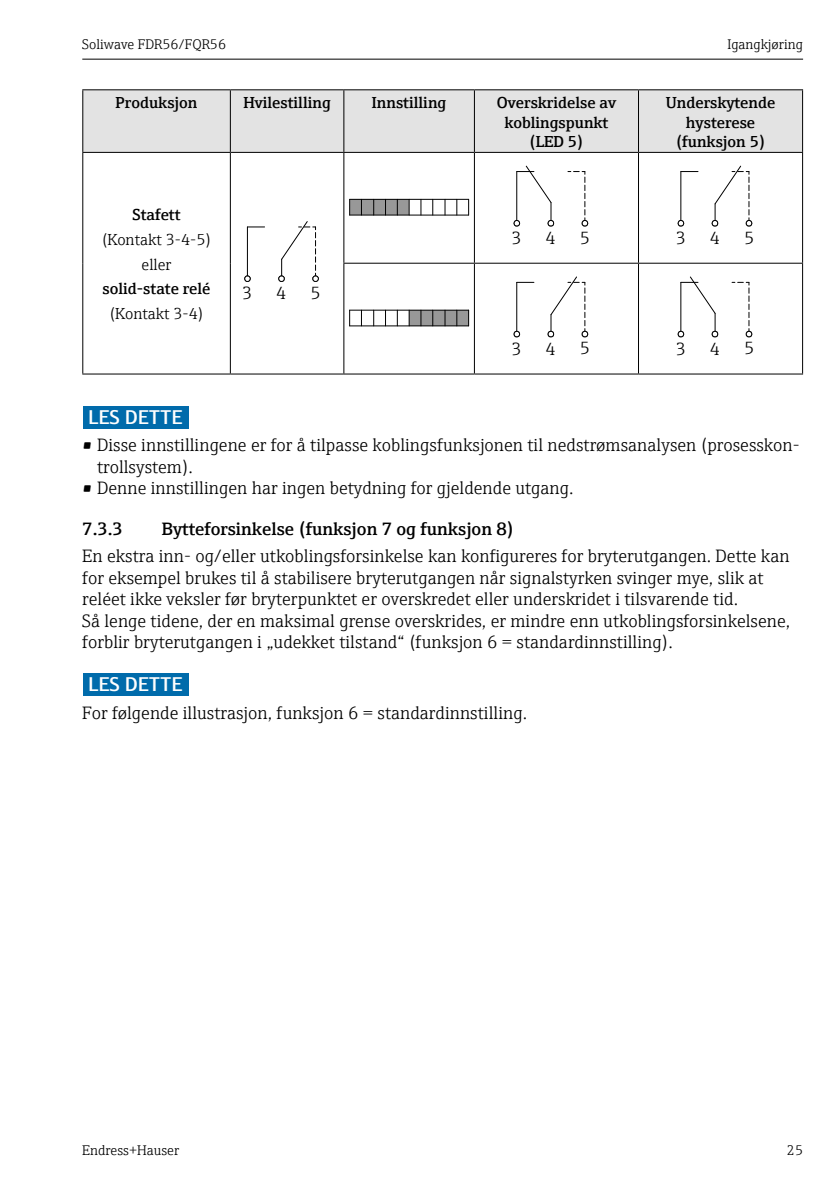
<style>
.page{position:relative;width:840px;height:1191px;background:#fff}
.page>*{position:absolute;margin:0;border:0;box-sizing:border-box;transform-origin:0 0}
.t1{font:600 20px "E+H Sans";color:#fefefe}
.t2{font:300 18px/21.6px "E+H Serif";color:#000}
.t3{font:600 18px "E+H Serif";color:#000}
.t4{font:300 17.8px "E+H Serif";color:#000}
.t5{font:600 16px/19.2px "E+H Serif";color:#000;text-align:center}
.t6{font:300 16px/24.8px "E+H Serif";color:#000;text-align:center}
.t7{font:300 14px "E+H Serif";color:#000}
</style>
<div class="page">
<hr style="left:82px;top:59px;width:720px;height:1px;background:#000">
<div style="left:83px;top:90px;width:718px;height:62px;background:#e3e3e3"></div>
<hr style="left:82px;top:89px;width:148px;height:1px;background:#000">
<hr style="left:82px;top:90px;width:1px;height:62px;background:#000">
<hr style="left:230px;top:89px;width:113px;height:1px;background:#000">
<hr style="left:230px;top:90px;width:1px;height:62px;background:#000">
<hr style="left:343px;top:89px;width:131px;height:1px;background:#000">
<hr style="left:343px;top:90px;width:1px;height:62px;background:#000">
<hr style="left:474px;top:89px;width:164px;height:1px;background:#000">
<hr style="left:473px;top:90px;width:1px;height:62px;background:#000">
<hr style="left:638px;top:89px;width:164px;height:1px;background:#000">
<hr style="left:637px;top:90px;width:1px;height:62px;background:#000">
<hr style="left:801px;top:90px;width:1px;height:62px;background:#000">
<hr style="left:82px;top:152px;width:148px;height:1px;background:#000">
<hr style="left:82px;top:153px;width:1px;height:110px;background:#000">
<hr style="left:230px;top:153px;width:1px;height:110px;background:#000">
<hr style="left:82px;top:263px;width:1px;height:110px;background:#000">
<hr style="left:230px;top:263px;width:1px;height:110px;background:#000">
<hr style="left:82px;top:373px;width:148px;height:1px;background:#000">
<hr style="left:230px;top:373px;width:113px;height:1px;background:#000">
<hr style="left:230px;top:152px;width:113px;height:1px;background:#000">
<hr style="left:343px;top:152px;width:131px;height:1px;background:#000">
<hr style="left:343px;top:153px;width:1px;height:110px;background:#000">
<hr style="left:474px;top:152px;width:164px;height:1px;background:#000">
<hr style="left:473px;top:153px;width:1px;height:110px;background:#000">
<hr style="left:638px;top:152px;width:164px;height:1px;background:#000">
<hr style="left:637px;top:153px;width:1px;height:110px;background:#000">
<hr style="left:801px;top:153px;width:1px;height:110px;background:#000">
<hr style="left:343px;top:263px;width:131px;height:1px;background:#000">
<hr style="left:343px;top:264px;width:1px;height:109px;background:#000">
<hr style="left:474px;top:263px;width:164px;height:1px;background:#000">
<hr style="left:473px;top:264px;width:1px;height:109px;background:#000">
<hr style="left:638px;top:263px;width:164px;height:1px;background:#000">
<hr style="left:637px;top:264px;width:1px;height:109px;background:#000">
<hr style="left:801px;top:264px;width:1px;height:109px;background:#000">
<hr style="left:343px;top:373px;width:131px;height:1px;background:#000">
<hr style="left:474px;top:373px;width:164px;height:1px;background:#000">
<hr style="left:638px;top:373px;width:164px;height:1px;background:#000">
<svg style="left:244px;top:275px;width:7px;height:7px"></svg>
<hr style="left:247px;top:227px;width:1px;height:49px;background:#000">
<svg style="left:247px;top:226px;width:17px;height:1px"></svg>
<svg style="left:278px;top:221px;width:41px;height:61px"></svg>
<div style="left:349px;top:199px;width:12px;height:16px;background:#989898"></div>
<div style="left:361px;top:199px;width:12px;height:16px;background:#989898"></div>
<div style="left:373px;top:199px;width:12px;height:16px;background:#989898"></div>
<div style="left:385px;top:199px;width:12px;height:16px;background:#989898"></div>
<div style="left:397px;top:199px;width:12px;height:16px;background:#989898"></div>
<svg style="left:468px;top:199px;width:1px;height:16px"></svg>
<svg style="left:349px;top:200px;width:1px;height:15px"></svg>
<hr style="left:349px;top:199px;width:119px;height:1px;background:#000">
<hr style="left:349px;top:215px;width:119px;height:1px;background:#000">
<svg style="left:361px;top:200px;width:1px;height:15px"></svg>
<svg style="left:373px;top:200px;width:1px;height:15px"></svg>
<svg style="left:385px;top:200px;width:1px;height:15px"></svg>
<svg style="left:396px;top:199px;width:1px;height:16px"></svg>
<svg style="left:408px;top:199px;width:1px;height:16px"></svg>
<svg style="left:420px;top:199px;width:1px;height:16px"></svg>
<svg style="left:432px;top:199px;width:1px;height:16px"></svg>
<svg style="left:444px;top:199px;width:1px;height:16px"></svg>
<svg style="left:456px;top:199px;width:1px;height:16px"></svg>
<svg style="left:513px;top:165px;width:41px;height:62px"></svg>
<svg style="left:567px;top:171px;width:21px;height:56px"></svg>
<svg style="left:677px;top:219px;width:7px;height:8px"></svg>
<hr style="left:680px;top:171px;width:1px;height:49px;background:#000">
<svg style="left:680px;top:171px;width:17px;height:1px"></svg>
<svg style="left:711px;top:165px;width:41px;height:62px"></svg>
<div style="left:456px;top:310px;width:12px;height:16px;background:#989898"></div>
<div style="left:445px;top:310px;width:11px;height:16px;background:#989898"></div>
<div style="left:433px;top:310px;width:12px;height:15px;background:#989898"></div>
<div style="left:420px;top:310px;width:13px;height:16px;background:#989898"></div>
<div style="left:409px;top:310px;width:12px;height:15px;background:#989898"></div>
<svg style="left:468px;top:310px;width:1px;height:16px"></svg>
<svg style="left:349px;top:311px;width:1px;height:14px"></svg>
<hr style="left:349px;top:310px;width:119px;height:1px;background:#000">
<hr style="left:349px;top:325px;width:119px;height:1px;background:#000">
<svg style="left:361px;top:311px;width:1px;height:14px"></svg>
<svg style="left:373px;top:310px;width:1px;height:16px"></svg>
<svg style="left:385px;top:311px;width:1px;height:14px"></svg>
<svg style="left:396px;top:310px;width:1px;height:16px"></svg>
<svg style="left:408px;top:310px;width:1px;height:16px"></svg>
<svg style="left:420px;top:310px;width:1px;height:16px"></svg>
<svg style="left:432px;top:310px;width:1px;height:16px"></svg>
<svg style="left:444px;top:310px;width:1px;height:16px"></svg>
<svg style="left:456px;top:310px;width:1px;height:16px"></svg>
<svg style="left:513px;top:330px;width:7px;height:8px"></svg>
<hr style="left:516px;top:282px;width:1px;height:49px;background:#000">
<svg style="left:516px;top:282px;width:17px;height:1px"></svg>
<svg style="left:547px;top:276px;width:41px;height:62px"></svg>
<svg style="left:677px;top:276px;width:41px;height:62px"></svg>
<svg style="left:731px;top:282px;width:21px;height:56px"></svg>
<div style="left:83px;top:406px;width:105px;height:22px;background:#006bab"></div>
<div style="left:83px;top:673px;width:105px;height:23px;background:#006bab"></div>
<p class="t7" style="left:82px;top:34px;width:145px">Soliwave FDR56/FQR56</p>
<p class="t7" style="left:727px;top:34px;width:77px">Igangkjøring</p>
<p class="t5" style="left:115px;top:92px;width:83px">Produksjon</p>
<p class="t5" style="left:243px;top:92px;width:89px">Hvilestilling</p>
<p class="t5" style="left:372px;top:92px;width:76px">Innstilling</p>
<p class="t5" style="left:496px;top:92px;width:121px">Overskridelse av koblingspunkt (LED 5)</p>
<p class="t5" style="left:665px;top:92px;width:111px">Underskytende hysterese (funksjon 5)</p>
<p class="t5" style="left:132px;top:203px;width:50px">Stafett</p>
<p class="t6" style="left:102px;top:226px;width:111px">(Kontakt 3-4-5) eller</p>
<p class="t5" style="left:103px;top:278px;width:109px">solid-state relé</p>
<p class="t6" style="left:109px;top:300px;width:96px">(Kontakt 3-4)</p>
<p class="t4" style="left:242px;top:280px;width:12px">3</p>
<p class="t4" style="left:276px;top:280px;width:12px">4</p>
<p class="t4" style="left:310px;top:280px;width:12px">5</p>
<p class="t4" style="left:511px;top:225px;width:12px">3</p>
<p class="t4" style="left:545px;top:224px;width:12px">4</p>
<p class="t4" style="left:579px;top:224px;width:12px">5</p>
<p class="t4" style="left:675px;top:225px;width:12px">3</p>
<p class="t4" style="left:709px;top:224px;width:12px">4</p>
<p class="t4" style="left:743px;top:224px;width:12px">5</p>
<p class="t4" style="left:511px;top:335px;width:12px">3</p>
<p class="t4" style="left:545px;top:335px;width:12px">4</p>
<p class="t4" style="left:579px;top:335px;width:12px">5</p>
<p class="t4" style="left:675px;top:335px;width:12px">3</p>
<p class="t4" style="left:709px;top:335px;width:12px">4</p>
<p class="t4" style="left:743px;top:335px;width:12px">5</p>
<p class="t1" style="left:88px;top:405px;width:96px">LES DETTE</p>
<p class="t2" style="left:97px;top:433px;width:703px;text-indent:-15px">• Disse innstillingene er for å tilpasse koblingsfunksjonen til nedstrømsanalysen (prosesskon&shy;trollsystem).</p>
<p class="t2" style="left:82px;top:476px;width:492px">• Denne innstillingen har ingen betydning for gjeldende utgang.</p>
<p class="t3" style="left:82px;top:515px;width:42px">7.3.3</p>
<p class="t3" style="left:162px;top:515px;width:354px">Bytteforsinkelse (funksjon 7 og funksjon 8)</p>
<p class="t2" style="left:82px;top:544px;width:709px">En ekstra inn- og/eller utkoblingsforsinkelse kan konfigureres for bryterutgangen. Dette kan for eksempel brukes til å stabilisere bryterutgangen når signalstyrken svinger mye, slik at reléet ikke veksler før bryterpunktet er overskredet eller underskridet i tilsvarende tid.<br>Så lenge tidene, der en maksimal grense overskrides, er mindre enn utkoblingsforsinkelsene, forblir bryterutgangen i „udekket tilstand“ (funksjon 6 = standardinnstilling).</p>
<p class="t1" style="left:88px;top:673px;width:96px">LES DETTE</p>
<p class="t2" style="left:82px;top:700px;width:446px">For følgende illustrasjon, funksjon 6 = standardinnstilling.</p>
<p class="t7" style="left:82px;top:1140px;width:98px">Endress+Hauser</p>
<p class="t7" style="left:786px;top:1140px;width:18px">25</p>
</div>
